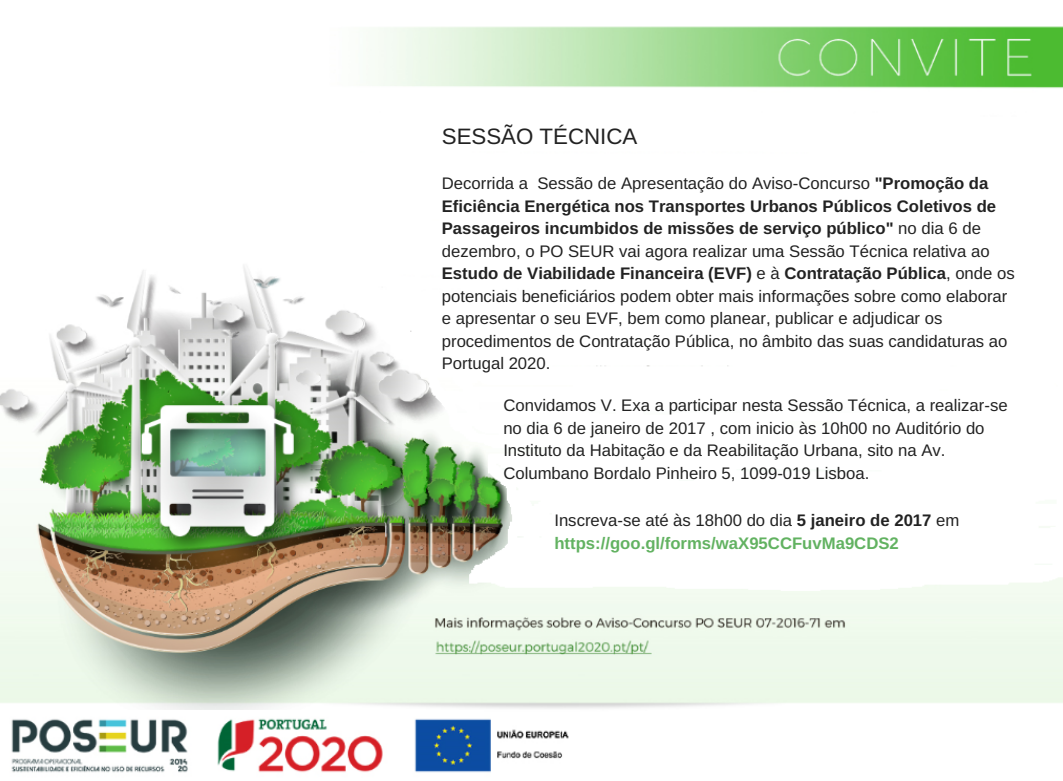
<style>
.page{position:relative;width:1063px;height:781px;background:#fff}
.page>*{position:absolute;margin:0;border:0;box-sizing:border-box;transform-origin:0 0}
.t1{font:22.3px "Arimo";color:#222}
.t2{font:16.7px/22.5px "Arimo";color:#222}
.t3{font:700 16.7px/22.5px "Arimo";color:#62b261}
.s1{font-weight:700}
.s2{font-weight:400;color:#222}
.s3{color:#222}
</style>
<div class="page">
<img style="left:0;top:26px;width:1062px;height:684px">
<img style="left:11px;top:718px;width:558px;height:55px">
<h1 class="t1" style="left:442px;top:123px;width:197px">SESSÃO TÉCNICA</h1>
<p class="t2" style="left:442px;top:172px;width:574px">Decorrida a Sessão de Apresentação do Aviso-Concurso <span class="s1">"Promoção da Eficiência Energética nos Transportes Urbanos Públicos Coletivos de Passageiros incumbidos de missões de serviço público"</span> no dia 6 de dezembro, o PO SEUR vai agora realizar uma Sessão Técnica relativa ao <span class="s1">Estudo de Viabilidade Financeira (EVF)</span> e à <span class="s1">Contratação Pública</span>, onde os potenciais beneficiários podem obter mais informações sobre como elaborar e apresentar o seu EVF, bem como planear, publicar e adjudicar os procedimentos de Contratação Pública, no âmbito das suas candidaturas ao Portugal 2020.</p>
<p class="t2" style="left:503px;top:394px;width:506px">Convidamos V. Exa a participar nesta Sessão Técnica, a realizar-se no dia 6 de janeiro de 2017 , com inicio às 10h00 no Auditório do Instituto da Habitação e da Reabilitação Urbana, sito na Av.<br>Columbano Bordalo Pinheiro 5, 1099-019 Lisboa.</p>
<p class="t3" style="left:554px;top:509px;width:406px"><span class="s2">Inscreva-se até às 18h00 do dia</span> <span class="s3">5 janeiro de 2017</span> <span class="s2">em </span>https://goo.gl/forms/waX95CCFuvMa9CDS2</p>
</div>
